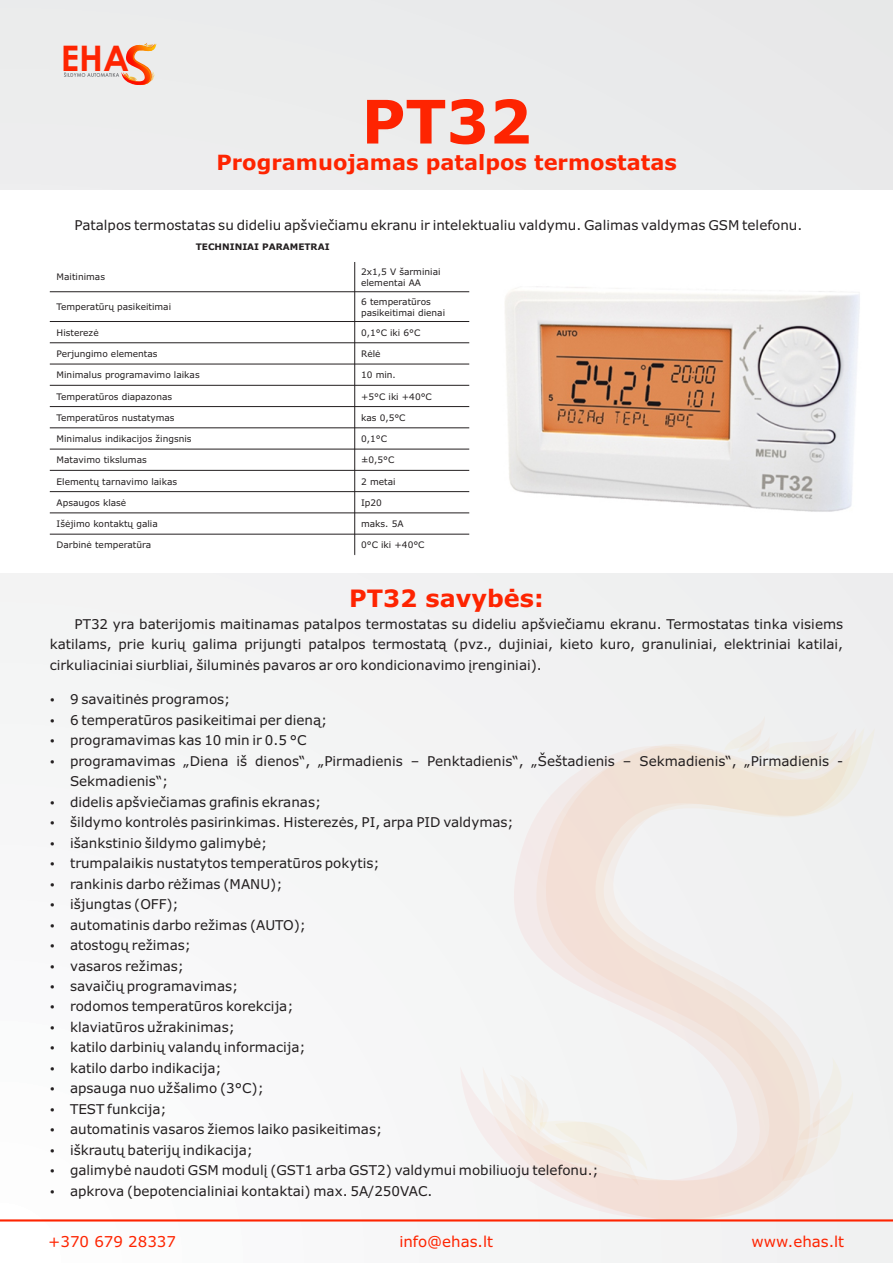
<style>
.page{position:relative;width:893px;height:1263px;background:#f3f3f3}
.page>*{position:absolute;margin:0;border:0;box-sizing:border-box;transform-origin:0 0}
.t1{font:700 60px "Verdana";color:#fe2401}
.t2{font:700 35.25px "Century Gothic";color:#fe2401}
.t3{font:700 24px "Verdana";color:#fe2401}
.t4{font:700 21px "Verdana";color:#fe2401}
.t5{font:15px "Verdana";color:#fe2401}
.t6{font:13.5px/20.5px "Verdana";color:#231f20;text-align:justify}
.t7{font:9px/10.9px "Verdana";color:#231f20}
.t8{font:700 9px "Verdana";color:#231f20}
</style>
<div class="page">
<div style="left:0;top:190px;width:893px;height:382px;background:#fff"></div>
<svg style="left:64px;top:43px;width:92px;height:43px"></svg>
<hr style="left:354px;top:262px;width:1px;height:294px;background:#231f20">
<hr style="left:50px;top:555px;width:419px;height:1px;background:#fff">
<hr style="left:50px;top:534px;width:419px;height:1px;background:#231f20">
<hr style="left:50px;top:512px;width:419px;height:1px;background:#231f20">
<hr style="left:50px;top:491px;width:419px;height:1px;background:#231f20">
<hr style="left:50px;top:470px;width:419px;height:1px;background:#231f20">
<hr style="left:50px;top:449px;width:419px;height:1px;background:#231f20">
<hr style="left:50px;top:427px;width:419px;height:1px;background:#231f20">
<hr style="left:50px;top:406px;width:419px;height:1px;background:#231f20">
<hr style="left:50px;top:385px;width:419px;height:1px;background:#231f20">
<hr style="left:50px;top:364px;width:419px;height:1px;background:#231f20">
<hr style="left:50px;top:342px;width:419px;height:1px;background:#231f20">
<hr style="left:50px;top:321px;width:419px;height:1px;background:#231f20">
<hr style="left:50px;top:291px;width:419px;height:1px;background:#231f20">
<img style="left:505px;top:286px;width:355px;height:226px">
<svg style="left:457px;top:723px;width:418px;height:499px"></svg>
<svg style="left:509px;top:1074px;width:139px;height:112px"></svg>
<hr style="left:0;top:1219px;width:893px;height:2px;background:#fe2401">
<h2 class="t2" style="left:61px;top:44px;width:70px">EHA</h2>
<h1 class="t1" style="left:361px;top:98px;width:172px">PT32</h1>
<h3 class="t4" style="left:216px;top:154px;width:462px">Programuojamas patalpos termostatas</h3>
<p class="t6" style="left:75px;top:215px;width:729px">Patalpos termostatas su dideliu apšviečiamu ekranu ir intelektualiu valdymu. Galimas valdymas GSM telefonu.</p>
<p class="t8" style="left:196px;top:243px;width:135px">TECHNINIAI PARAMETRAI</p>
<p class="t7" style="left:57px;top:272px;width:50px">Maitinimas</p>
<p class="t7" style="left:361px;top:267px;width:81px">2x1,5 V šarminiai elementai AA</p>
<p class="t7" style="left:57px;top:302px;width:116px">Temperatūrų pasikeitimai</p>
<p class="t7" style="left:361px;top:297px;width:86px">6 temperatūros pasikeitimai dienai</p>
<p class="t7" style="left:57px;top:328px;width:44px">Histerezė</p>
<p class="t7" style="left:361px;top:328px;width:61px">0,1°C iki 6°C</p>
<p class="t7" style="left:57px;top:349px;width:103px">Perjungimo elementas</p>
<p class="t7" style="left:361px;top:349px;width:21px">Rėlė</p>
<p class="t7" style="left:57px;top:370px;width:145px">Minimalus programavimo laikas</p>
<p class="t7" style="left:361px;top:370px;width:36px">10 min.</p>
<p class="t7" style="left:57px;top:391px;width:117px">Temperatūros diapazonas</p>
<p class="t7" style="left:361px;top:391px;width:72px">+5°C iki +40°C</p>
<p class="t7" style="left:57px;top:413px;width:119px">Temperatūros nustatymas</p>
<p class="t7" style="left:361px;top:413px;width:46px">kas 0,5°C</p>
<p class="t7" style="left:57px;top:434px;width:136px">Minimalus indikacijos žingsnis</p>
<p class="t7" style="left:361px;top:434px;width:27px">0,1°C</p>
<p class="t7" style="left:57px;top:455px;width:92px">Matavimo tikslumas</p>
<p class="t7" style="left:361px;top:455px;width:35px">±0,5°C</p>
<p class="t7" style="left:57px;top:477px;width:122px">Elementų tarnavimo laikas</p>
<p class="t7" style="left:361px;top:477px;width:36px">2 metai</p>
<p class="t7" style="left:57px;top:498px;width:71px">Apsaugos klasė</p>
<p class="t7" style="left:361px;top:498px;width:22px">Ip20</p>
<p class="t7" style="left:57px;top:519px;width:103px">Išėjimo kontaktų galia</p>
<p class="t7" style="left:361px;top:519px;width:44px">maks. 5A</p>
<p class="t7" style="left:57px;top:540px;width:96px">Darbinė temperatūra</p>
<p class="t7" style="left:361px;top:540px;width:65px">0°C iki +40°C</p>
<h3 class="t3" style="left:349px;top:589px;width:196px">PT32 savybės:</h3>
<p class="t6" style="left:50px;top:614px;width:795px;text-indent:25px">PT32 yra baterijomis maitinamas patalpos termostatas su dideliu apšviečiamu ekranu. Termostatas tinka visiems katilams, prie kurių galima prijungti patalpos termostatą (pvz., dujiniai, kieto kuro, granuliniai, elektriniai katilai, cirkuliaciniai siurbliai, šiluminės pavaros ar oro kondicionavimo įrenginiai).</p>
<p class="t6" style="left:70px;top:690px;width:775px;text-align:left">9 savaitinės programos;<br>6 temperatūros pasikeitimai per dieną;<br>programavimas kas 10 min ir 0.5 °C<br>programavimas „Diena iš dienos“, „Pirmadienis – Penktadienis“, „Šeštadienis – Sekmadienis“, „Pirmadienis - Sekmadienis“;<br>didelis apšviečiamas grafinis ekranas;<br>šildymo kontrolės pasirinkimas. Histerezės, PI, arpa PID valdymas;<br>išankstinio šildymo galimybė;<br>trumpalaikis nustatytos temperatūros pokytis;<br>rankinis darbo rėžimas (MANU);<br>išjungtas (OFF);<br>automatinis darbo režimas (AUTO);<br>atostogų režimas;<br>vasaros režimas;<br>savaičių programavimas;<br>rodomos temperatūros korekcija;<br>klaviatūros užrakinimas;<br>katilo darbinių valandų informacija;<br>katilo darbo indikacija;<br>apsauga nuo užšalimo (3°C);<br>TEST funkcija;<br>automatinis vasaros žiemos laiko pasikeitimas;<br>iškrautų baterijų indikacija;<br>galimybė naudoti GSM modulį (GST1 arba GST2) valdymui mobiliuoju telefonu.;<br>apkrova (bepotencialiniai kontaktai) max. 5A/250VAC.</p>
<p class="t5" style="left:48px;top:1236px;width:129px">+370 679 28337</p>
<p class="t5" style="left:399px;top:1236px;width:95px">info@ehas.lt</p>
<p class="t5" style="left:752px;top:1236px;width:94px">www.ehas.lt</p>
</div>
